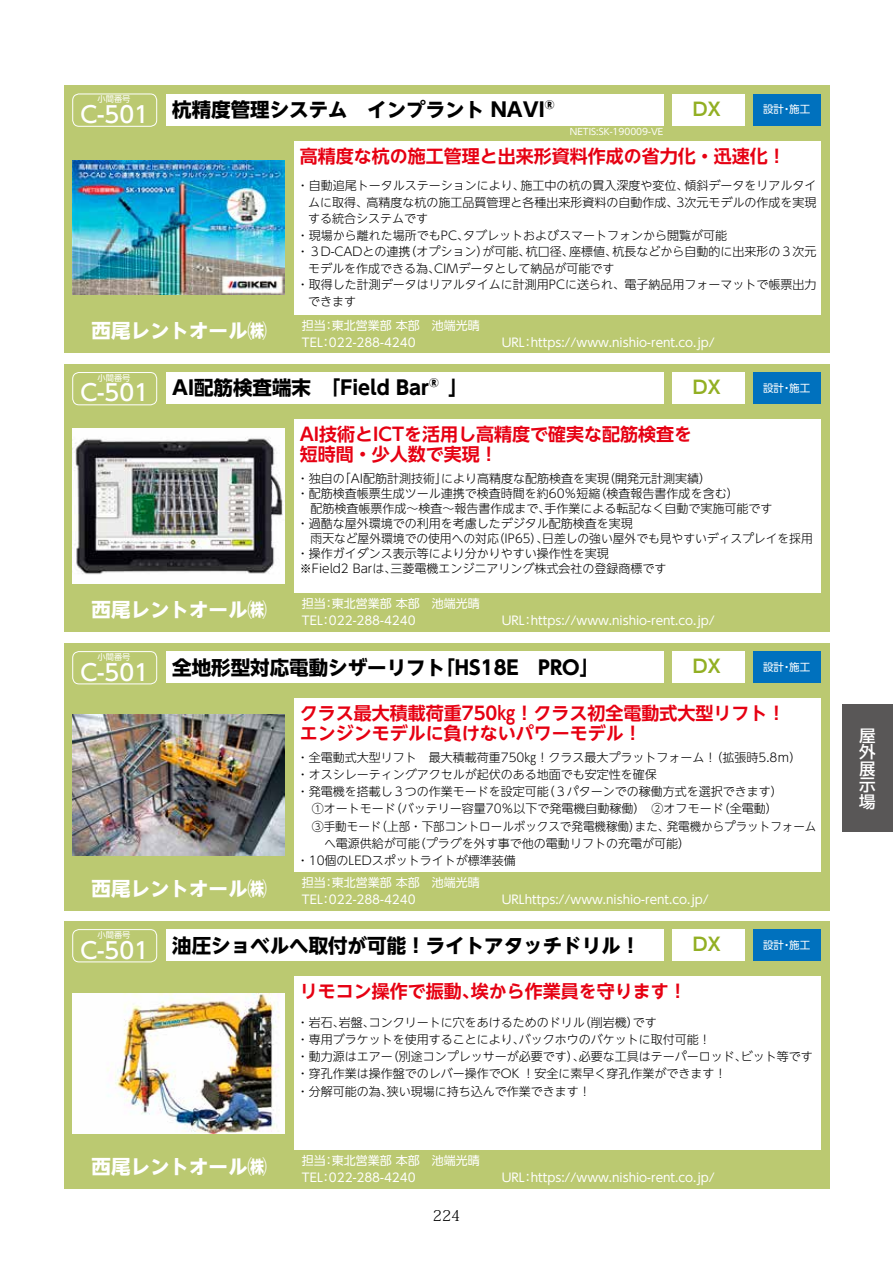
<style>
.page{position:relative;width:893px;height:1263px;background:#fff}
.page>*{position:absolute;margin:0;border:0;box-sizing:border-box;transform-origin:0 0}
.t1{font:500 22.5px "UD Shin Go NT Pro";color:#fff}
.t2{font:700 19.5px "UD Shin Go NT Pro";color:#000}
.t3{font:700 19.5px "UD Shin Go NT Pro";color:#fff}
.t4{font:700 18px/20.2px "UD Shin Go NT Pro De";color:#e60012}
.t5{font:700 18px "UD Shin Go NT Pro De";color:#92af23}
.t6{font:500 16.5px/16.5px "UD Shin Go Pro";color:#fff;text-align:justify}
.t7{font:300 15px "Koz Min Pro";color:#000}
.t8{font:300 12px/17.2px "UD Shin Go NT Pro";color:#000}
.t9{font:12px "UD Shin Go NT Pro";color:#fff}
.t10{font:300 12px "UD Shin Go NT Pro";color:#000;scale:.96 1}
.t11{font:10.5px "UD Shin Go NT Pro";color:#fff}
.t12{font:9px "UD Shin Go NT Pro";color:#fff}
.t13{font:8.25px "UD Shin Go NT Pro";color:#fff}
</style>
<div class="page">
<div style="left:64px;top:921px;width:765px;height:267px;background:#bbc971"></div>
<div style="left:72px;top:929px;width:85px;height:33px;border:1px solid #fff;border-radius:6px"></div>
<div style="left:294px;top:976px;width:526px;height:174px;background:#fff"></div>
<div style="left:166px;top:929px;width:497px;height:32px;background:#fff"></div>
<img style="left:72px;top:993px;width:213px;height:140px">
<div style="left:753px;top:929px;width:67px;height:32px;background:#0071be"></div>
<div style="left:672px;top:929px;width:72px;height:32px;background:#fff"></div>
<div style="left:64px;top:643px;width:765px;height:267px;background:#bbc971"></div>
<div style="left:72px;top:651px;width:85px;height:33px;border:1px solid #fff;border-radius:6px"></div>
<div style="left:294px;top:698px;width:526px;height:174px;background:#fff"></div>
<div style="left:166px;top:651px;width:497px;height:32px;background:#fff"></div>
<img style="left:72px;top:714px;width:213px;height:142px">
<div style="left:753px;top:651px;width:67px;height:32px;background:#0071be"></div>
<div style="left:672px;top:651px;width:72px;height:32px;background:#fff"></div>
<div style="left:64px;top:364px;width:765px;height:267px;background:#bbc971"></div>
<div style="left:72px;top:372px;width:85px;height:33px;border:1px solid #fff;border-radius:6px"></div>
<div style="left:294px;top:419px;width:526px;height:174px;background:#fff"></div>
<div style="left:166px;top:372px;width:497px;height:32px;background:#fff"></div>
<img style="left:72px;top:428px;width:213px;height:156px">
<div style="left:753px;top:372px;width:67px;height:32px;background:#0071be"></div>
<div style="left:672px;top:372px;width:72px;height:32px;background:#fff"></div>
<div style="left:64px;top:85px;width:765px;height:268px;background:#bbc971"></div>
<div style="left:72px;top:94px;width:85px;height:33px;border:1px solid #fff;border-radius:6px"></div>
<div style="left:294px;top:141px;width:526px;height:173px;background:#fff"></div>
<div style="left:166px;top:94px;width:497px;height:32px;background:#fff"></div>
<img style="left:72px;top:160px;width:213px;height:135px">
<div style="left:753px;top:94px;width:67px;height:31px;background:#0071be"></div>
<div style="left:672px;top:94px;width:72px;height:31px;background:#fff"></div>
<div style="left:842px;top:704px;width:51px;height:128px;background:#595757"></div>
<p class="t13" style="left:98px;top:92px;width:34px">小間番号</p>
<h2 class="t2" style="left:172px;top:94px;width:393px">杭精度管理システム　インプラント NAVI®</h2>
<h3 class="t5" style="left:693px;top:94px;width:29px">DX</h3>
<h1 class="t1" style="left:80px;top:96px;width:70px">C-501</h1>
<p class="t11" style="left:763px;top:101px;width:49px">設計・施工</p>
<p class="t12" style="left:570px;top:125px;width:95px">NETIS:SK-190009-VE</p>
<h3 class="t4" style="left:300px;top:145px;width:487px">高精度な杭の施工管理と出来形資料作成の省力化・迅速化！</h3>
<h2 class="t3" style="left:92px;top:315px;width:177px">西尾レントオール㈱</h2>
<p class="t8" style="left:297px;top:177px;width:521px">・自動追尾トータルステーションにより、施工中の杭の貫入深度や変位、傾斜データをリアルタイ</p>
<p class="t8" style="left:308px;top:193px;width:510px">ムに取得、高精度な杭の施工品質管理と各種出来形資料の自動作成、3次元モデルの作成を実現</p>
<p class="t8" style="left:308px;top:210px;width:122px">する統合システムです</p>
<p class="t8" style="left:297px;top:226px;width:432px">・現場から離れた場所でもPC、タブレットおよびスマートフォンから閲覧が可能</p>
<p class="t8" style="left:297px;top:243px;width:521px">・３D-CADとの連携（オプション）が可能、杭口径、座標値、杭長などから自動的に出来形の３次元</p>
<p class="t8" style="left:308px;top:259px;width:308px">モデルを作成できる為、CIMデータとして納品が可能です</p>
<p class="t8" style="left:297px;top:276px;width:521px">・取得した計測データはリアルタイムに計測用PCに送られ、電子納品用フォーマットで帳票出力</p>
<p class="t8" style="left:308px;top:292px;width:49px">できます</p>
<p class="t9" style="left:302px;top:315px;width:179px">担当：東北営業部 本部　池端光晴</p>
<p class="t9" style="left:302px;top:332px;width:115px">TEL：022-288-4240</p>
<p class="t9" style="left:502px;top:332px;width:215px">URL：https://www.nishio-rent.co.jp/</p>
<p class="t13" style="left:98px;top:371px;width:34px">小間番号</p>
<h2 class="t2" style="left:172px;top:372px;width:297px">AI配筋検査端末　「Field Bar®」</h2>
<h3 class="t5" style="left:693px;top:373px;width:29px">DX</h3>
<h1 class="t1" style="left:80px;top:375px;width:70px">C-501</h1>
<p class="t11" style="left:763px;top:379px;width:49px">設計・施工</p>
<h3 class="t4" style="left:300px;top:424px;width:394px">AI技術とICTを活用し高精度で確実な配筋検査を短時間・少人数で実現！</h3>
<h2 class="t3" style="left:92px;top:593px;width:177px">西尾レントオール㈱</h2>
<p class="t8" style="left:297px;top:469px;width:416px">・独自の「AI配筋計測技術」により高精度な配筋検査を実現（開発元計測実績）</p>
<p class="t8" style="left:297px;top:484px;width:443px">・配筋検査帳票生成ツール連携で検査時間を約60％短縮（検査報告書作成を含む）</p>
<p class="t8" style="left:311px;top:499px;width:463px">配筋検査帳票作成～検査～報告書作成まで、手作業による転記なく自動で実施可能です</p>
<p class="t8" style="left:297px;top:514px;width:337px">・過酷な屋外環境での利用を考慮したデジタル配筋検査を実現</p>
<p class="t8" style="left:311px;top:529px;width:504px">雨天など屋外環境での使用への対応（IP65）、日差しの強い屋外でも見やすいディスプレイを採用</p>
<p class="t8" style="left:297px;top:544px;width:313px">・操作ガイダンス表示等により分かりやすい操作性を実現</p>
<p class="t8" style="left:300px;top:559px;width:368px">※Field2 Barは、三菱電機エンジニアリング株式会社の登録商標です</p>
<p class="t9" style="left:302px;top:594px;width:179px">担当：東北営業部 本部　池端光晴</p>
<p class="t9" style="left:302px;top:611px;width:115px">TEL：022-288-4240</p>
<p class="t9" style="left:502px;top:611px;width:215px">URL：https://www.nishio-rent.co.jp/</p>
<p class="t13" style="left:98px;top:650px;width:34px">小間番号</p>
<h2 class="t2" style="left:172px;top:651px;width:428px">全地形型対応電動シザーリフト「HS18E　PRO」</h2>
<h3 class="t5" style="left:693px;top:652px;width:29px">DX</h3>
<h1 class="t1" style="left:80px;top:654px;width:70px">C-501</h1>
<p class="t11" style="left:763px;top:658px;width:49px">設計・施工</p>
<h3 class="t4" style="left:300px;top:703px;width:487px">クラス最大積載荷重750㎏！クラス初全電動式大型リフト！エンジンモデルに負けないパワーモデル！</h3>
<h2 class="t3" style="left:92px;top:872px;width:177px">西尾レントオール㈱</h2>
<p class="t8" style="left:297px;top:748px;width:506px">・全電動式大型リフト　最大積載荷重750㎏！クラス最大プラットフォーム！（拡張時5.8ｍ）</p>
<p class="t8" style="left:297px;top:765px;width:362px">・オスシレーティングアクセルが起伏のある地面でも安定性を確保</p>
<p class="t8" style="left:297px;top:782px;width:488px">・発電機を搭載し３つの作業モードを設定可能（３パターンでの稼働方式を選択できます）</p>
<p class="t8" style="left:300px;top:800px;width:479px">　①オートモード（バッテリー容量70％以下で発電機自動稼働）　②オフモード（全電動）</p>
<p class="t8" style="left:300px;top:817px;width:518px">　③手動モード（上部・下部コントロールボックスで発電機稼働）また、発電機からプラットフォーム</p>
<p class="t10" style="left:324px;top:834px;width:382px">へ電源供給が可能（プラグを外す事で他の電動リフトの充電が可能）</p>
<p class="t8" style="left:297px;top:851px;width:220px">・10個のLEDスポットライトが標準装備</p>
<p class="t9" style="left:302px;top:873px;width:179px">担当：東北営業部 本部　池端光晴</p>
<p class="t9" style="left:302px;top:890px;width:115px">TEL：022-288-4240</p>
<p class="t9" style="left:502px;top:890px;width:209px">URLhttps://www.nishio-rent.co.jp/</p>
<p class="t13" style="left:98px;top:928px;width:34px">小間番号</p>
<h2 class="t2" style="left:172px;top:929px;width:469px">油圧ショベルへ取付が可能！ライトアタッチドリル！</h2>
<h3 class="t5" style="left:693px;top:930px;width:29px">DX</h3>
<h1 class="t1" style="left:80px;top:932px;width:70px">C-501</h1>
<p class="t11" style="left:763px;top:936px;width:49px">設計・施工</p>
<h3 class="t4" style="left:300px;top:981px;width:388px">リモコン操作で振動、埃から作業員を守ります！</h3>
<h2 class="t3" style="left:92px;top:1150px;width:177px">西尾レントオール㈱</h2>
<p class="t8" style="left:297px;top:1013px;width:518px">・岩石、岩盤、コンクリートに穴をあけるためのドリル（削岩機）です<br>・専用ブラケットを使用することにより、バックホウのバケットに取付可能！<br>・動力源はエアー（別途コンプレッサーが必要です）、必要な工具はテーパーロッド、ビット等です・穿孔作業は操作盤でのレバー操作でOK ！安全に素早く穿孔作業ができます！<br>・分解可能の為、狭い現場に持ち込んで作業できます！</p>
<p class="t9" style="left:302px;top:1151px;width:179px">担当：東北営業部 本部　池端光晴</p>
<p class="t9" style="left:302px;top:1168px;width:115px">TEL：022-288-4240</p>
<p class="t9" style="left:502px;top:1168px;width:215px">URL：https://www.nishio-rent.co.jp/</p>
<p class="t7" style="left:433px;top:1205px;width:29px">224</p>
<h3 class="t6" style="left:859px;top:727px;width:18px">屋外展示場</h3>
</div>
